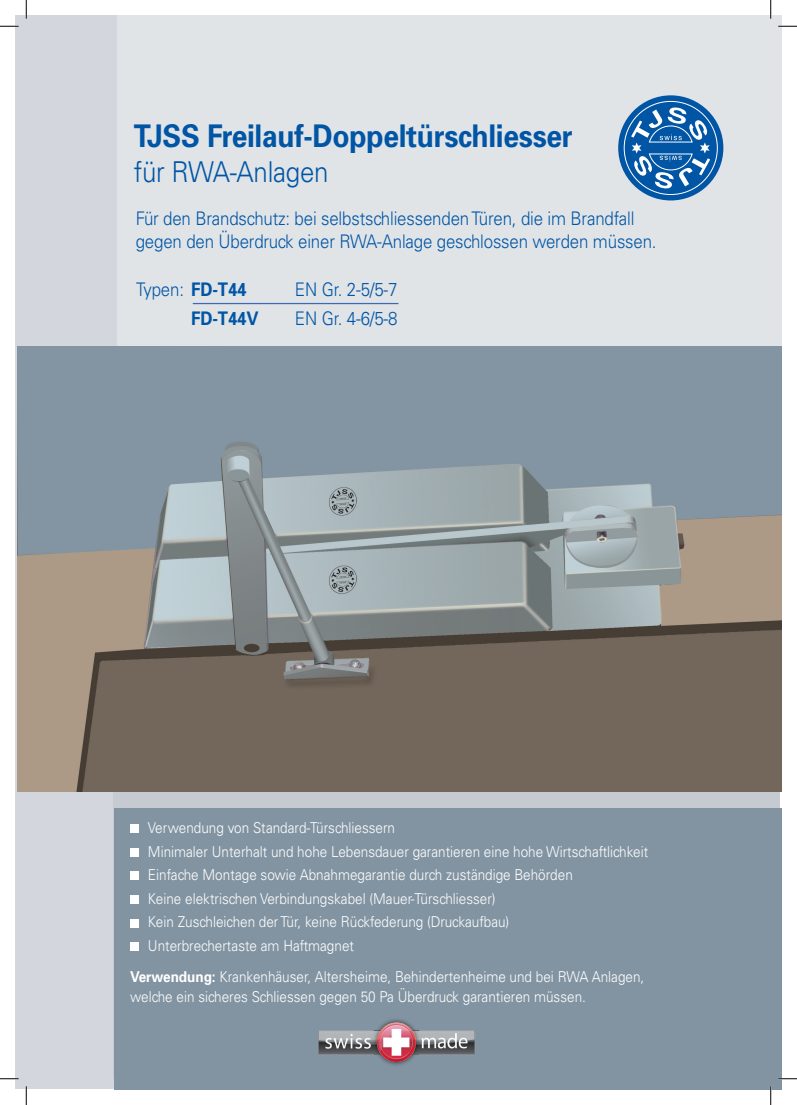
<style>
.page{position:relative;width:797px;height:1105px;background:#fff}
.page>*{position:absolute;margin:0;border:0;box-sizing:border-box;transform-origin:0 0}
.t1{font:700 31.25px "Univers";letter-spacing:-.01em;color:#0155a5;scale:.9 1}
.t2{font:300 28.75px "Univers";letter-spacing:-.01em;color:#0155a5;scale:.9 1}
.t3{font:300 18.75px/22.5px "Univers";letter-spacing:-.01em;color:#0155a5;scale:.9 1}
.t4{font:700 18.75px "Univers";letter-spacing:-.01em;color:#0155a5;scale:.9 1}
.t5{font:300 15px/20px "Univers";color:#fff;scale:.9 1}
.s1{font-weight:700}
</style>
<div class="page">
<div style="left:115px;top:16px;width:666px;height:334px;background:#e0e4e7"></div>
<div style="left:16px;top:16px;width:101px;height:1073px;background:#d3d7dd"></div>
<div style="left:114px;top:738px;width:666px;height:341px;background:#c6cbd2"></div>
<div style="left:114px;top:808px;width:667px;height:281px;background:#8294a2"></div>
<svg style="left:618px;top:95px;width:105px;height:105px;background:#1c67ae"></svg>
<svg style="left:631px;top:106px;width:79px;height:83px;background:#3e7dba"></svg>
<img style="left:17px;top:347px;width:764px;height:445px">
<div style="left:130px;top:824px;width:9px;height:9px;background:#fff"></div>
<div style="left:130px;top:848px;width:9px;height:9px;background:#fff"></div>
<div style="left:130px;top:871px;width:9px;height:9px;background:#fff"></div>
<div style="left:130px;top:895px;width:9px;height:9px;background:#fff"></div>
<div style="left:130px;top:919px;width:9px;height:8px;background:#fff"></div>
<div style="left:130px;top:942px;width:9px;height:9px;background:#fff"></div>
<hr style="left:193px;top:303px;width:205px;height:1px;background:#3d6bb3">
<img style="left:318px;top:1019px;width:157px;height:46px">
<svg style="left:0;top:25px;width:19px;height:2px"></svg>
<svg style="left:778px;top:25px;width:19px;height:2px"></svg>
<svg style="left:0;top:1078px;width:19px;height:1px"></svg>
<svg style="left:778px;top:1078px;width:19px;height:1px"></svg>
<svg style="left:25px;top:0;width:2px;height:19px"></svg>
<svg style="left:25px;top:1086px;width:2px;height:19px"></svg>
<svg style="left:770px;top:0;width:1px;height:19px"></svg>
<svg style="left:770px;top:1086px;width:1px;height:19px"></svg>
<p class="t1" style="left:134px;top:116px;width:489px">TJSS Freilauf-Doppeltürschliesser</p>
<p class="t2" style="left:134px;top:155px;width:218px">für RWA-Anlagen</p>
<p class="t3" style="left:136px;top:207px;width:580px">Für den Brandschutz: bei selbstschliessenden Türen, die im Brandfall gegen den Überdruck einer RWA-Anlage geschlossen werden müssen.</p>
<p class="t3" style="left:136px;top:277px;width:124px">Typen: <span class="s1">FD-T44</span></p>
<p class="t3" style="left:295px;top:277px;width:115px">EN Gr. 2-5/5-7</p>
<p class="t4" style="left:191px;top:306px;width:76px">FD-T44V</p>
<p class="t3" style="left:295px;top:306px;width:115px">EN Gr. 4-6/5-8</p>
<p class="t5" style="left:148px;top:817px;width:276px">Verwendung von Standard-Türschliessern</p>
<p class="t5" style="left:148px;top:841px;width:557px">Minimaler Unterhalt und hohe Lebensdauer garantieren eine hohe Wirtschaftlichkeit</p>
<p class="t5" style="left:148px;top:865px;width:473px">Einfache Montage sowie Abnahmegarantie durch zuständige Behörden</p>
<p class="t5" style="left:148px;top:888px;width:388px">Keine elektrischen Verbindungskabel (Mauer-Türschliesser)</p>
<p class="t5" style="left:148px;top:912px;width:403px">Kein Zuschleichen der Tür, keine Rückfederung (Druckaufbau)</p>
<p class="t5" style="left:148px;top:935px;width:230px">Unterbrechertaste am Haftmagnet</p>
<p class="t5" style="left:130px;top:966px;width:572px"><span class="s1">Verwendung:</span> Krankenhäuser, Altersheime, Behindertenheime und bei RWA Anlagen, welche ein sicheres Schliessen gegen 50 Pa Überdruck garantieren müssen.</p>
</div>
